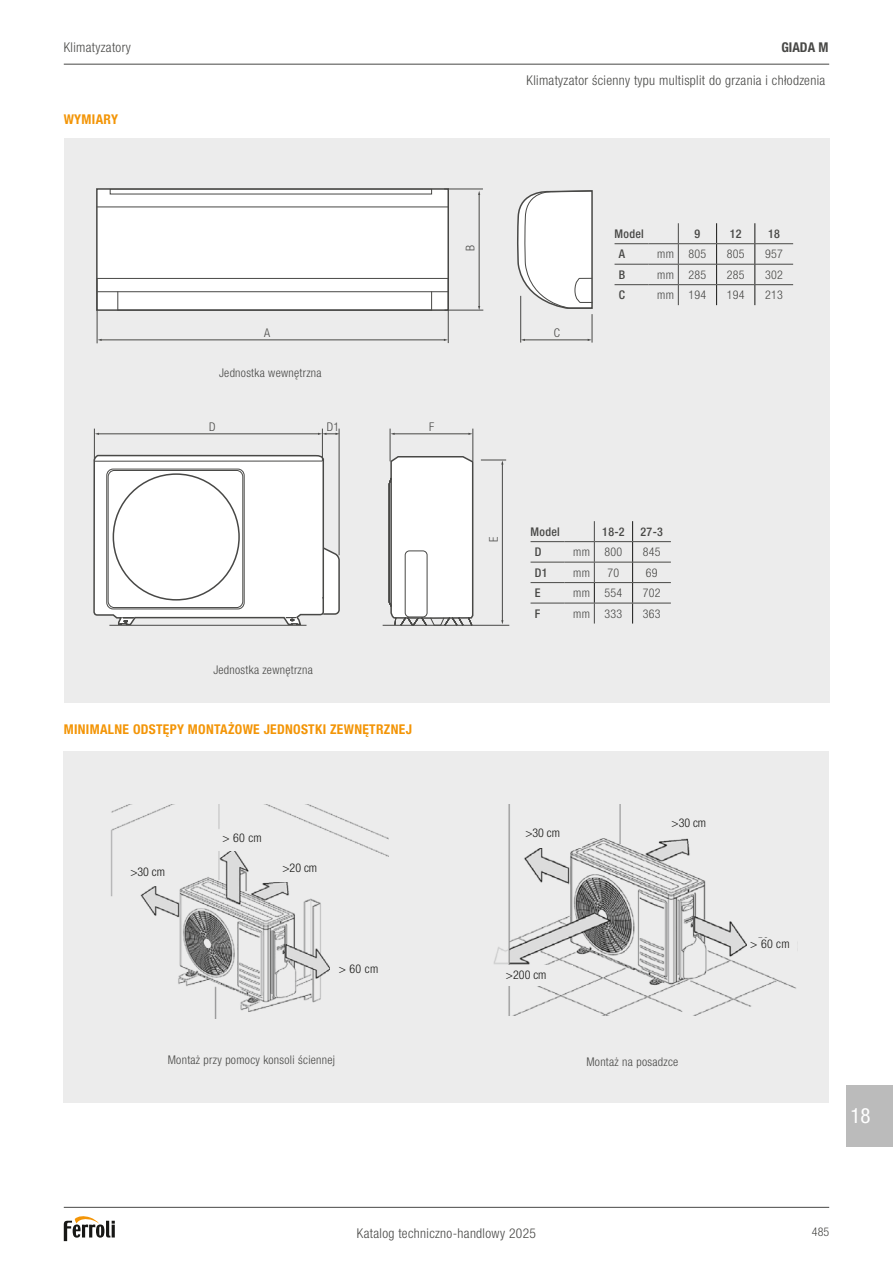
<style>
.page{position:relative;width:893px;height:1263px;background:#fff}
.page>*{position:absolute;margin:0;border:0;box-sizing:border-box;transform-origin:0 0}
.t1{font:condensed 21px "Helvetica Neue LTW1 G";color:#fff}
.t2{font:300 condensed 13.5px "Helvetica Neue LTW1 G";letter-spacing:.025em;color:#484846}
.t3{font:700 condensed 13.5px "Helvetica Neue LTW1 G";letter-spacing:.025em;color:#f39507}
.t4{font:700 condensed 13.5px "Helvetica Neue LTW1 G";color:#484846}
.t5{font:300 condensed 12px "Helvetica Neue LTW1 G";letter-spacing:.025em;color:#484846}
.t6{font:300 condensed 12px "Helvetica Neue LTW1 G";color:#171715}
.t7{font:500 condensed 12px "Helvetica Neue LTW1 G";letter-spacing:.025em;color:#484846}
</style>
<div class="page">
<hr style="left:64px;top:1207px;width:765px;height:1px;background:#484846">
<svg style="left:64px;top:1216px;width:51px;height:25px"></svg>
<hr style="left:64px;top:64px;width:765px;height:1px;background:#484846">
<div style="left:846px;top:1085px;width:47px;height:61px;background:#bbb"></div>
<div style="left:64px;top:138px;width:765px;height:565px;background:#ececec"></div>
<div style="left:97px;top:189px;width:351px;height:121px;background:#fff"></div>
<div style="left:96px;top:188px;width:353px;height:123px;border:2px solid #484846"></div>
<div style="left:110px;top:189px;width:322px;height:5px;border:1px solid #484846"></div>
<hr style="left:97px;top:279px;width:1px;height:64px;background:#484846">
<hr style="left:448px;top:278px;width:1px;height:65px;background:#484846">
<hr style="left:444px;top:189px;width:39px;height:1px;background:#484846">
<hr style="left:445px;top:310px;width:38px;height:1px;background:#484846">
<hr style="left:479px;top:194px;width:1px;height:113px;background:#484846">
<hr style="left:502px;top:464px;width:1px;height:157px;background:#484846">
<svg style="left:481px;top:460px;width:25px;height:4px"></svg>
<hr style="left:118px;top:310px;width:314px;height:1px;background:#484846">
<hr style="left:97px;top:291px;width:351px;height:1px;background:#484846">
<hr style="left:97px;top:207px;width:351px;height:1px;background:#484846">
<hr style="left:97px;top:278px;width:351px;height:1px;background:#484846">
<svg style="left:117px;top:292px;width:1px;height:18px"></svg>
<svg style="left:431px;top:292px;width:1px;height:18px"></svg>
<hr style="left:101px;top:340px;width:344px;height:1px;background:#484846">
<hr style="left:94px;top:429px;width:1px;height:32px;background:#484846">
<hr style="left:322px;top:429px;width:1px;height:32px;background:#484846">
<hr style="left:339px;top:429px;width:1px;height:126px;background:#484846">
<hr style="left:383px;top:625px;width:126px;height:1px;background:#484846">
<hr style="left:98px;top:434px;width:221px;height:1px;background:#484846">
<hr style="left:390px;top:429px;width:1px;height:32px;background:#484846">
<hr style="left:473px;top:429px;width:1px;height:32px;background:#484846">
<hr style="left:394px;top:434px;width:75px;height:1px;background:#484846">
<svg style="left:318px;top:433px;width:22px;height:2px"></svg>
<svg style="left:517px;top:190px;width:76px;height:153px"></svg>
<svg style="left:93px;top:454px;width:247px;height:172px;background:#ededed"></svg>
<svg style="left:389px;top:455px;width:85px;height:171px;background:#f0f0ef"></svg>
<div style="left:113px;top:474px;width:126px;height:126px;background:#fff;border-radius:50%"></div>
<div style="left:106px;top:469px;width:138px;height:140px;border:1px solid #484846;border-radius:6px"></div>
<div style="left:108px;top:470px;width:135px;height:138px;border:1px solid #484846;border-radius:6px"></div>
<div style="left:405px;top:551px;width:22px;height:66px;border:1px solid #484846;border-radius:4px"></div>
<hr style="left:531px;top:541px;width:34px;height:1px;background:#484846">
<hr style="left:594px;top:541px;width:39px;height:1px;background:#484846">
<hr style="left:633px;top:541px;width:38px;height:1px;background:#484846">
<hr style="left:531px;top:562px;width:34px;height:1px;background:#484846">
<hr style="left:594px;top:562px;width:39px;height:1px;background:#484846">
<hr style="left:633px;top:562px;width:38px;height:1px;background:#484846">
<hr style="left:531px;top:582px;width:34px;height:1px;background:#484846">
<hr style="left:594px;top:582px;width:39px;height:1px;background:#484846">
<hr style="left:633px;top:582px;width:38px;height:1px;background:#484846">
<hr style="left:531px;top:603px;width:34px;height:1px;background:#484846">
<svg style="left:565px;top:521px;width:30px;height:102px"></svg>
<svg style="left:632px;top:521px;width:1px;height:102px"></svg>
<hr style="left:565px;top:603px;width:30px;height:1px;background:#484846">
<hr style="left:595px;top:603px;width:38px;height:1px;background:#484846">
<hr style="left:633px;top:603px;width:38px;height:1px;background:#484846">
<hr style="left:614px;top:243px;width:35px;height:1px;background:#484846">
<hr style="left:678px;top:243px;width:39px;height:1px;background:#484846">
<hr style="left:717px;top:243px;width:38px;height:1px;background:#484846">
<hr style="left:755px;top:243px;width:38px;height:1px;background:#484846">
<hr style="left:614px;top:264px;width:35px;height:1px;background:#484846">
<hr style="left:678px;top:264px;width:39px;height:1px;background:#484846">
<hr style="left:717px;top:264px;width:38px;height:1px;background:#484846">
<hr style="left:755px;top:264px;width:38px;height:1px;background:#484846">
<hr style="left:614px;top:284px;width:35px;height:1px;background:#484846">
<hr style="left:678px;top:284px;width:39px;height:1px;background:#484846">
<svg style="left:649px;top:223px;width:30px;height:82px"></svg>
<hr style="left:717px;top:284px;width:38px;height:1px;background:#484846">
<hr style="left:755px;top:284px;width:38px;height:1px;background:#484846">
<svg style="left:716px;top:223px;width:1px;height:82px"></svg>
<svg style="left:754px;top:223px;width:1px;height:82px"></svg>
<div style="left:64px;top:751px;width:765px;height:351px;background:#ececec"></div>
<img style="left:111px;top:805px;width:277px;height:214px">
<div style="left:212px;top:831px;width:58px;height:19px;background:#ececec"></div>
<div style="left:330px;top:963px;width:58px;height:19px;background:#ececec"></div>
<div style="left:118px;top:867px;width:63px;height:18px;background:#ececec"></div>
<div style="left:273px;top:863px;width:58px;height:18px;background:#ececec"></div>
<img style="left:494px;top:805px;width:302px;height:211px">
<div style="left:511px;top:827px;width:71px;height:21px;background:#ececec"></div>
<div style="left:490px;top:965px;width:83px;height:21px;background:#ececec"></div>
<div style="left:655px;top:817px;width:75px;height:21px;background:#ececec"></div>
<div style="left:747px;top:936px;width:49px;height:21px;background:#ececec"></div>
<p class="t2" style="left:64px;top:40px;width:69px">Klimatyzatory</p>
<p class="t3" style="left:64px;top:112px;width:56px">WYMIARY</p>
<p class="t4" style="left:781px;top:39px;width:48px">GIADA M</p>
<p class="t2" style="left:526px;top:72px;width:300px">Klimatyzator ścienny typu multisplit do grzania i chłodzenia</p>
<p class="t5" style="left:264px;top:326px;width:8px">A</p>
<p class="t5" style="left:219px;top:365px;width:104px">Jednostka wewnętrzna</p>
<p class="t5" style="left:209px;top:420px;width:8px">D</p>
<p class="t5" style="left:327px;top:420px;width:14px">D1</p>
<p class="t5" style="left:429px;top:420px;width:7px">F</p>
<p class="t5" style="left:463px;top:251px;width:8px;rotate:-90deg">B</p>
<p class="t5" style="left:554px;top:325px;width:8px">C</p>
<p class="t7" style="left:614px;top:226px;width:31px">Model</p>
<p class="t7" style="left:695px;top:226px;width:7px">9</p>
<p class="t7" style="left:730px;top:226px;width:13px">12</p>
<p class="t7" style="left:768px;top:226px;width:13px">18</p>
<p class="t7" style="left:619px;top:247px;width:8px">A</p>
<p class="t5" style="left:657px;top:247px;width:51px">mm 805</p>
<p class="t5" style="left:727px;top:247px;width:19px">805</p>
<p class="t5" style="left:765px;top:247px;width:19px">957</p>
<p class="t7" style="left:619px;top:267px;width:8px">B</p>
<p class="t5" style="left:657px;top:267px;width:51px">mm 285</p>
<p class="t5" style="left:727px;top:267px;width:19px">285</p>
<p class="t5" style="left:765px;top:267px;width:19px">302</p>
<p class="t7" style="left:619px;top:288px;width:8px">C</p>
<p class="t5" style="left:657px;top:288px;width:51px">mm 194</p>
<p class="t5" style="left:727px;top:288px;width:19px">194</p>
<p class="t5" style="left:765px;top:288px;width:19px">213</p>
<p class="t5" style="left:213px;top:663px;width:101px">Jednostka zewnętrzna</p>
<p class="t3" style="left:64px;top:721px;width:350px">MINIMALNE ODSTĘPY MONTAŻOWE JEDNOSTKI ZEWNĘTRZNEJ</p>
<p class="t6" style="left:229px;top:829px;width:29px">50 cm</p>
<p class="t6" style="left:222px;top:830px;width:41px">&gt; 60 cm</p>
<p class="t6" style="left:130px;top:865px;width:36px">&gt;30 cm</p>
<p class="t6" style="left:282px;top:861px;width:36px">&gt;20 cm</p>
<p class="t6" style="left:347px;top:961px;width:29px">50 cm</p>
<p class="t6" style="left:339px;top:962px;width:41px">&gt; 60 cm</p>
<p class="t5" style="left:486px;top:542px;width:7px;rotate:-90deg">E</p>
<p class="t7" style="left:531px;top:524px;width:31px">Model</p>
<p class="t7" style="left:602px;top:524px;width:24px">18-2</p>
<p class="t7" style="left:640px;top:524px;width:24px">27-3</p>
<p class="t7" style="left:535px;top:545px;width:8px">D</p>
<p class="t5" style="left:573px;top:545px;width:51px">mm 800</p>
<p class="t5" style="left:643px;top:545px;width:19px">845</p>
<p class="t7" style="left:535px;top:565px;width:14px">D1</p>
<p class="t5" style="left:573px;top:565px;width:18px">mm</p>
<p class="t5" style="left:608px;top:565px;width:13px">70</p>
<p class="t5" style="left:646px;top:565px;width:13px">69</p>
<p class="t7" style="left:535px;top:586px;width:7px">E</p>
<p class="t5" style="left:573px;top:586px;width:51px">mm 554</p>
<p class="t5" style="left:643px;top:586px;width:19px">702</p>
<p class="t7" style="left:535px;top:606px;width:7px">F</p>
<p class="t5" style="left:573px;top:606px;width:51px">mm 333</p>
<p class="t5" style="left:643px;top:606px;width:19px">363</p>
<p class="t6" style="left:525px;top:826px;width:36px">&gt;30 cm</p>
<p class="t6" style="left:506px;top:968px;width:42px">&gt;200 cm</p>
<p class="t6" style="left:671px;top:816px;width:36px">&gt;30 cm</p>
<p class="t6" style="left:750px;top:935px;width:36px">&gt;50 cm</p>
<p class="t6" style="left:750px;top:937px;width:41px">&gt; 60 cm</p>
<p class="t5" style="left:168px;top:1053px;width:169px">Montaż przy pomocy konsoli ściennej</p>
<p class="t5" style="left:586px;top:1054px;width:93px">Montaż na posadzce</p>
<h1 class="t1" style="left:850px;top:1103px;width:22px">18</h1>
<p class="t2" style="left:357px;top:1225px;width:181px">Katalog techniczno-handlowy 2025</p>
<p class="t5" style="left:812px;top:1225px;width:19px">485</p>
</div>
